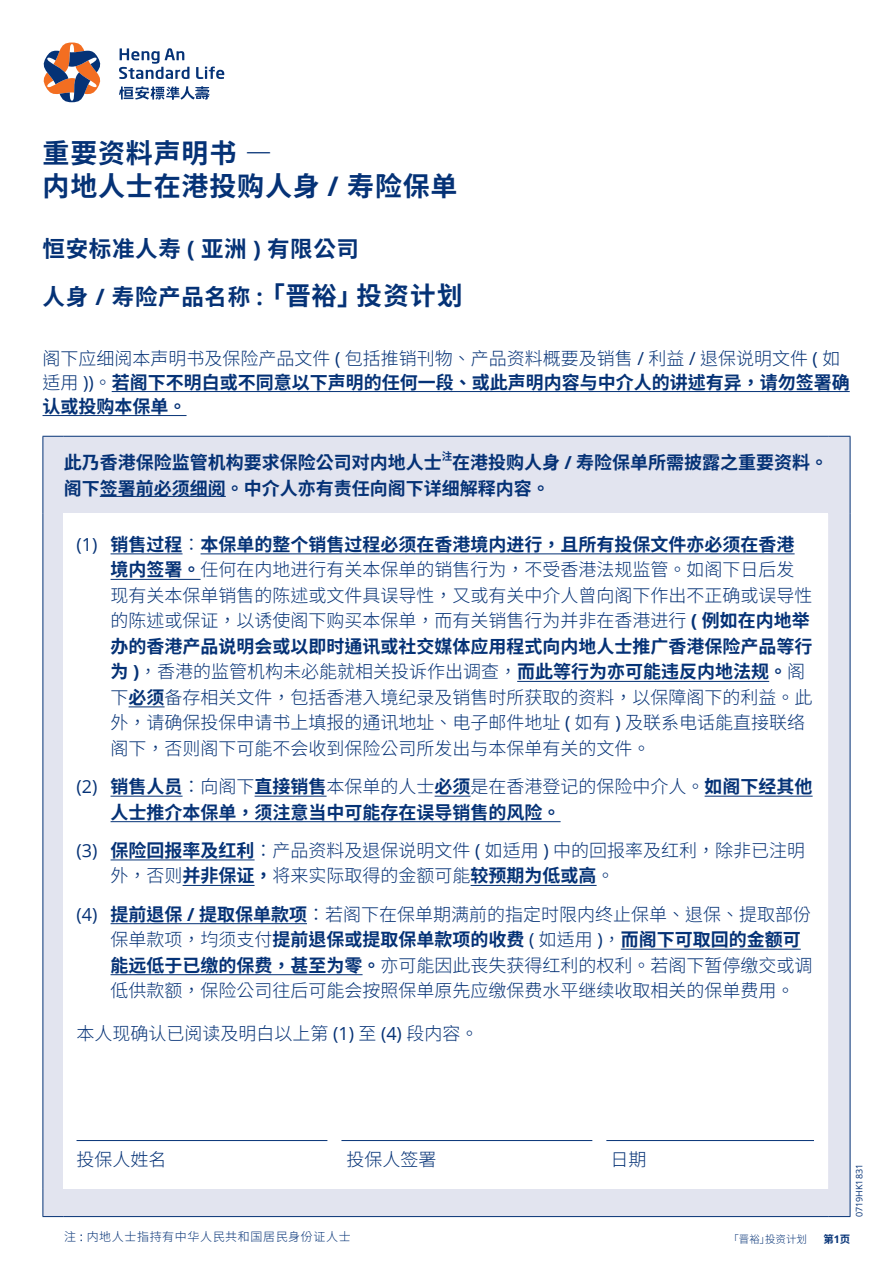
<style>
.page{position:relative;width:893px;height:1263px;background:#fff}
.page>*{position:absolute;margin:0;border:0;box-sizing:border-box;transform-origin:0 0}
.t1{font:700 27px/33px "Noto Sans CJ Ktc";letter-spacing:.03em;color:#053276}
.t2{font:700 25.5px "Noto Sans CJ Ktc";letter-spacing:.05em;color:#053276}
.t3{font:700 22.5px/48.3px "Noto Sans CJ Ktc";letter-spacing:.03em;color:#053276}
.t4{font:300 18px/25.5px "Noto Sans CJ Ktc";color:#053276}
.t5{font:700 18px/24px "Noto Sans CJ Ktc";color:#053276}
.t6{font:300 12px "Noto Sans CJ Ktc";letter-spacing:.05em;color:#053276}
.t7{font:300 10.5px "Noto Sans CJ Ktc";color:#053276}
.t8{font:700 10.5px "Noto Sans CJ Ktc";color:#053276}
.t9{font:9px "Open Sans";color:#053276}
.s1{font-family:"Open Sans"}
.s2{font-weight:300}
.s3{font-family:"Open Sans";font-weight:400}
.s4{font-weight:700}
.s5{font-family:"Open Sans";font-weight:700}
</style>
<div class="page">
<svg style="left:43px;top:43px;width:58px;height:59px"></svg>
<svg style="left:119px;top:48px;width:105px;height:31px"></svg>
<svg style="left:119px;top:86px;width:90px;height:14px"></svg>
<hr style="left:112px;top:391px;width:738px;height:1px;background:#053276">
<hr style="left:43px;top:415px;width:144px;height:1px;background:#053276">
<div style="left:44px;top:437px;width:806px;height:779px;background:#e2e4ef"></div>
<div style="left:64px;top:514px;width:764px;height:675px;background:#fff"></div>
<svg style="left:43px;top:436px;width:21px;height:1px"></svg>
<hr style="left:43px;top:437px;width:1px;height:77px;background:#053276">
<hr style="left:64px;top:436px;width:764px;height:1px;background:#053276">
<svg style="left:828px;top:436px;width:22px;height:1px"></svg>
<hr style="left:850px;top:437px;width:1px;height:77px;background:#053276">
<hr style="left:43px;top:514px;width:1px;height:675px;background:#053276">
<hr style="left:850px;top:514px;width:1px;height:675px;background:#053276">
<svg style="left:43px;top:1189px;width:21px;height:28px"></svg>
<hr style="left:64px;top:1216px;width:764px;height:1px;background:#053276">
<svg style="left:828px;top:1189px;width:23px;height:28px"></svg>
<hr style="left:100px;top:496px;width:126px;height:1px;background:#053276">
<hr style="left:111px;top:553px;width:72px;height:1px;background:#053276">
<hr style="left:201px;top:553px;width:594px;height:1px;background:#053276">
<hr style="left:111px;top:579px;width:90px;height:1px;background:#053276">
<hr style="left:517px;top:681px;width:252px;height:1px;background:#053276">
<hr style="left:129px;top:706px;width:36px;height:1px;background:#053276">
<hr style="left:111px;top:796px;width:72px;height:1px;background:#053276">
<hr style="left:255px;top:796px;width:72px;height:1px;background:#053276">
<hr style="left:435px;top:796px;width:36px;height:1px;background:#053276">
<hr style="left:705px;top:796px;width:108px;height:1px;background:#053276">
<hr style="left:111px;top:821px;width:450px;height:1px;background:#053276">
<hr style="left:111px;top:859px;width:144px;height:1px;background:#053276">
<hr style="left:183px;top:885px;width:72px;height:1px;background:#053276">
<hr style="left:471px;top:885px;width:126px;height:1px;background:#053276">
<hr style="left:111px;top:923px;width:196px;height:1px;background:#053276">
<hr style="left:621px;top:949px;width:180px;height:1px;background:#053276">
<hr style="left:111px;top:974px;width:252px;height:1px;background:#053276">
<hr style="left:77px;top:1140px;width:250px;height:1px;background:#053276">
<hr style="left:341px;top:1140px;width:251px;height:1px;background:#053276">
<hr style="left:606px;top:1140px;width:208px;height:1px;background:#053276">
<h1 class="t1" style="left:43px;top:137px;width:417px">重要资料声明书 ―<br>内地人士在港投购人身 <span class="s1">/</span> 寿险保单</h1>
<p class="t3" style="left:43px;top:225px;width:318px">恒安标准人寿 <span class="s1">(</span> 亚洲 <span class="s1">)</span> 有限公司人身 <span class="s1">/</span> 寿险产品名称 <span class="s1">:</span></p>
<h2 class="t2" style="left:259px;top:282px;width:205px">「晋裕」投资计划</h2>
<p class="t5" style="left:43px;top:346px;width:809px"><span class="s2">阁下应细阅本声明书及保险产品文件</span> <span class="s3">(</span> <span class="s2">包括推销刊物、产品资料概要及销售</span> <span class="s3">/</span> <span class="s2">利益</span> <span class="s3">/</span> <span class="s2">退保说明文件</span> <span class="s3">(</span> <span class="s2">如适用</span> <span class="s3">))</span><span class="s2">。</span>若阁下不明白或不同意以下声明的任何一段、或此声明内容与中介人的讲述有异，请勿签署确认或投购本保单。</p>
<p class="t5" style="left:64px;top:451px;width:380px">此乃香港保险监管机构要求保险公司对内地人士</p>
<p class="t8" style="left:442px;top:450px;width:12px">注</p>
<p class="t5" style="left:64px;top:450px;width:766px;line-height:25.5px;text-indent:389px">在港投购人身 <span class="s1">/</span> 寿险保单所需披露之重要资料。阁下签署前必须细阅。中介人亦有责任向阁下详细解释内容。</p>
<p class="t4" style="left:111px;top:532px;width:704px;text-indent:-34px"><span class="s3">(1)</span> <span class="s4">销售过程</span>：<span class="s4">本保单的整个销售过程必须在香港境内进行，且所有投保文件亦必须在香港境内签署。</span>任何在内地进行有关本保单的销售行为，不受香港法规监管。如阁下日后发现有关本保单销售的陈述或文件具误导性，又或有关中介人曾向阁下作出不正确或误导性的陈述或保证，以诱使阁下购买本保单，而有关销售行为并非在香港进行 <span class="s5">(</span> <span class="s4">例如在内地举办的香港产品说明会或以即时通讯或社交媒体应用程式向内地人士推广香港保险产品等行为</span> <span class="s5">)</span>，香港的监管机构未必能就相关投诉作出调查，<span class="s4">而此等行为亦可能违反内地法规。</span>阁下<span class="s4">必须</span>备存相关文件，包括香港入境纪录及销售时所获取的资料，以保障阁下的利益。此外，请确保投保申请书上填报的通讯地址、电子邮件地址 <span class="s3">(</span> 如有 <span class="s3">)</span> 及联系电话能直接联络阁下，否则阁下可能不会收到保险公司所发出与本保单有关的文件。</p>
<p class="t5" style="left:111px;top:774px;width:704px;line-height:25.5px;text-indent:-34px"><span class="s3">(2)</span> 销售人员<span class="s2">：向阁下</span>直接销售<span class="s2">本保单的人士</span>必须<span class="s2">是在香港登记的保险中介人。</span>如阁下经其他人士推介本保单，须注意当中可能存在误导销售的风险。</p>
<p class="t4" style="left:111px;top:838px;width:696px;text-indent:-34px"><span class="s3">(3)</span> <span class="s4">保险回报率及红利</span>：产品资料及退保说明文件 <span class="s3">(</span> 如适用 <span class="s3">)</span> 中的回报率及红利，除非已注明外，否则<span class="s4">并非保证，</span>将来实际取得的金额可能<span class="s4">较预期为低或高</span>。</p>
<p class="t4" style="left:111px;top:902px;width:703px;text-indent:-34px"><span class="s3">(4)</span> <span class="s4">提前退保</span> <span class="s5">/</span> <span class="s4">提取保单款项</span>：若阁下在保单期满前的指定时限内终止保单、退保、提取部份保单款项，均须支付<span class="s4">提前退保或提取保单款项的收费</span> <span class="s3">(</span> 如适用 <span class="s3">)</span>，<span class="s4">而阁下可取回的金额可能远低于已缴的保费，甚至为零。</span>亦可能因此丧失获得红利的权利。若阁下暂停缴交或调低供款额，保险公司往后可能会按照保单原先应缴保费水平继续收取相关的保单费用。</p>
<p class="t4" style="left:77px;top:1021px;width:403px">本人现确认已阅读及明白以上第 <span class="s3">(1)</span> 至 <span class="s3">(4)</span> 段内容。</p>
<p class="t4" style="left:77px;top:1146px;width:92px">投保人姓名</p>
<p class="t4" style="left:347px;top:1146px;width:91px">投保人签署</p>
<p class="t4" style="left:611px;top:1146px;width:37px">日期</p>
<p class="t6" style="left:64px;top:1229px;width:288px">注 <span class="s3">:</span> 内地人士指持有中华人民共和国居民身份证人士</p>
<p class="t9" style="left:853px;top:1217px;width:55px;rotate:-90deg">0719HK1831</p>
<p class="t7" style="left:728px;top:1233px;width:80px">「晋裕」投资计划</p>
<p class="t8" style="left:823px;top:1233px;width:28px">第<span class="s1">1</span>页</p>
</div>
